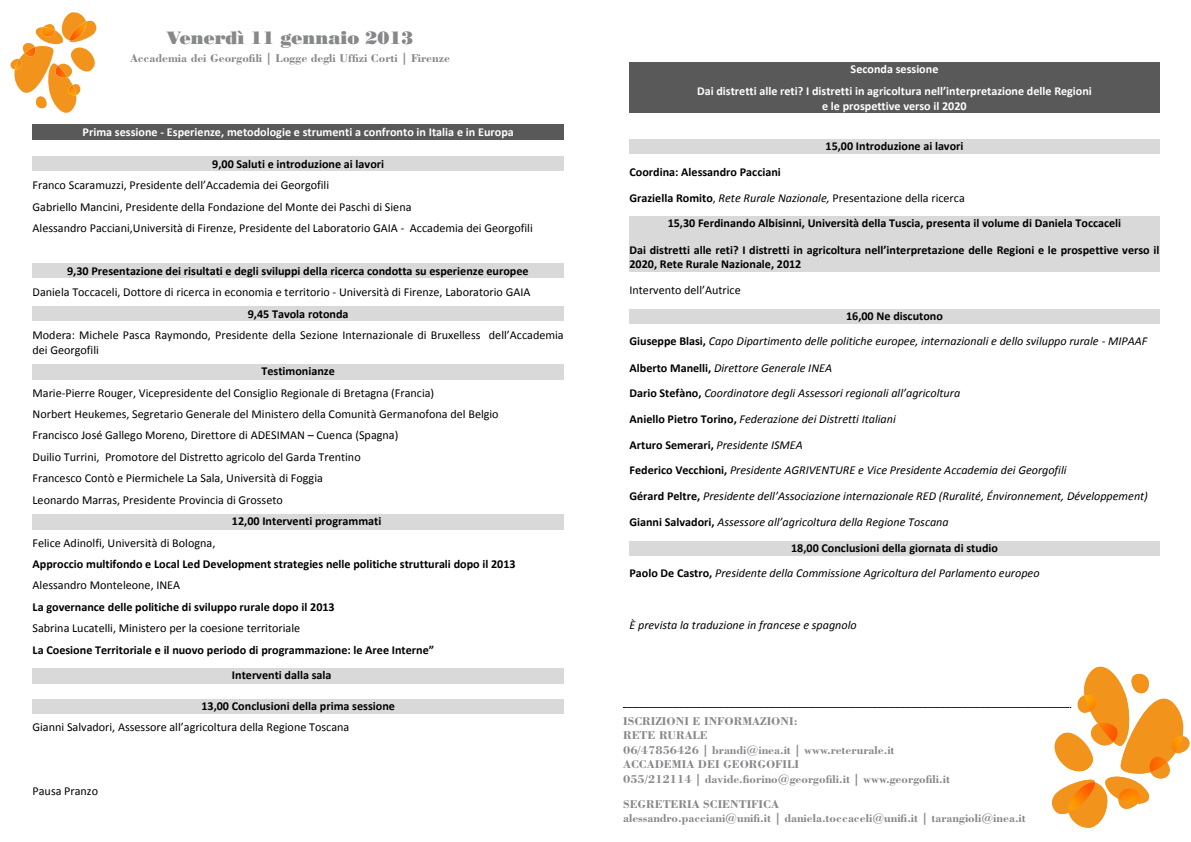
<style>
.page{position:relative;width:1191px;height:842px;background:#fff}
.page>*{position:absolute;margin:0;border:0;box-sizing:border-box;transform-origin:0 0}
.t1{font:18px "Bodoni LT Poster";color:#87888a}
.t2{font:12.1px/20.9px "Calibri";color:#000}
.t3{font:700 12.1px/26.4px "Calibri";color:#000}
.t4{font:italic 12.1px/25.3px "Calibri";color:#000}
.t5{font:700 12.1px/22px "Calibri";color:#fff;text-align:center}
.t6{font:700 12px/14.4px "Bodoni BT";color:#87888a}
.s1{font-weight:400}
.s2{font-weight:400;font-style:italic}
.s3{font-weight:700;font-style:normal}
</style>
<div class="page">
<svg style="left:10px;top:12px;width:87px;height:101px"></svg>
<svg style="left:623px;top:666px;width:567px;height:162px"></svg>
<div style="left:629px;top:62px;width:530px;height:22px;background:#595959"></div>
<div style="left:629px;top:84px;width:530px;height:15px;background:#595959"></div>
<div style="left:629px;top:99px;width:530px;height:14px;background:#595959"></div>
<div style="left:629px;top:139px;width:530px;height:15px;background:#d9d9d9"></div>
<div style="left:629px;top:216px;width:530px;height:27px;background:#d9d9d9"></div>
<div style="left:629px;top:243px;width:530px;height:14px;background:#d9d9d9"></div>
<div style="left:629px;top:257px;width:530px;height:14px;background:#d9d9d9"></div>
<div style="left:629px;top:309px;width:530px;height:14px;background:#d9d9d9"></div>
<div style="left:629px;top:541px;width:530px;height:14px;background:#d9d9d9"></div>
<div style="left:33px;top:125px;width:531px;height:15px;background:#595959"></div>
<div style="left:33px;top:157px;width:531px;height:14px;background:#d9d9d9"></div>
<div style="left:33px;top:264px;width:531px;height:14px;background:#d9d9d9"></div>
<div style="left:33px;top:307px;width:531px;height:14px;background:#d9d9d9"></div>
<div style="left:33px;top:364px;width:531px;height:15px;background:#d9d9d9"></div>
<div style="left:33px;top:514px;width:531px;height:15px;background:#d9d9d9"></div>
<div style="left:33px;top:668px;width:531px;height:16px;background:#d9d9d9"></div>
<div style="left:33px;top:699px;width:531px;height:15px;background:#d9d9d9"></div>
<h1 class="t1" style="left:166px;top:26px;width:249px">Venerdì 11 gennaio 2013</h1>
<p class="t6" style="left:130px;top:51px;width:321px">Accademia dei Georgofili | Logge degli Uffizi Corti | Firenze</p>
<p class="t5" style="left:83px;top:120px;width:433px">Prima sessione --‐ Esperienze, metodologie e strumenti a confronto in Italia e in Europa</p>
<p class="t3" style="left:212px;top:150px;width:173px">9,00 Saluti e introduzione ai lavori</p>
<p class="t2" style="left:33px;top:173px;width:380px;line-height:22px">Franco Scaramuzzi, Presidente dell’Accademia dei Georgofili<br>Gabriello Mancini, Presidente della Fondazione del Monte dei Paschi di Siena</p>
<p class="t2" style="left:33px;top:217px;width:502px">Alessandro Pacciani,Università di Firenze, Presidente del Laboratorio GAIA --‐ Accademia dei Georgofili</p>
<p class="t3" style="left:67px;top:257px;width:463px">9,30 Presentazione dei risultati e degli sviluppi della ricerca condotta su esperienze europee</p>
<p class="t2" style="left:33px;top:281px;width:499px">Daniela Toccaceli, Dottore di ricerca in economia e territorio --‐ Università di Firenze, Laboratorio GAIA</p>
<p class="t3" style="left:248px;top:300px;width:102px">9,45 Tavola rotonda</p>
<p class="t2" style="left:33px;top:326px;width:533px;line-height:15.4px">Modera: Michele Pasca Raymondo, Presidente della Sezione Internazionale di Bruxelless dell’Accademia dei Georgofili</p>
<p class="t3" style="left:261px;top:357px;width:75px">Testimonianze</p>
<p class="t2" style="left:33px;top:382px;width:467px">Marie--‐Pierre Rouger, Vicepresidente del Consiglio Regionale di Bretagna (Francia)<br>Norbert Heukemes, Segretario Generale del Ministero della Comunità Germanofona del Belgio<br>Francisco José Gallego Moreno, Direttore di ADESIMAN – Cuenca (Spagna)</p>
<p class="t2" style="left:33px;top:446px;width:330px">Duilio Turrini, Promotore del Distretto agricolo del Garda Trentino<br>Francesco Contò e Piermichele La Sala, Università di Foggia</p>
<p class="t2" style="left:33px;top:489px;width:252px">Leonardo Marras, Presidente Provincia di Grosseto</p>
<p class="t3" style="left:232px;top:507px;width:151px">12,00 Interventi programmati</p>
<p class="t2" style="left:33px;top:532px;width:184px">Felice Adinolfi, Università di Bologna,</p>
<p class="t3" style="left:33px;top:550px;width:484px">Approccio multifondo e Local Led Development strategies nelle politiche strutturali dopo il 2013</p>
<p class="t2" style="left:33px;top:574px;width:149px">Alessandro Monteleone, INEA</p>
<p class="t3" style="left:33px;top:593px;width:304px">La governance delle politiche di sviluppo rurale dopo il 2013</p>
<p class="t2" style="left:33px;top:617px;width:269px">Sabrina Lucatelli, Ministero per la coesione territoriale</p>
<p class="t3" style="left:232px;top:637px;width:204px;line-height:25.4px;text-indent:-199px">La Coesione Territoriale e il nuovo periodo di programmazione: le Aree Interne”<br>Interventi dalla sala</p>
<p class="t3" style="left:201px;top:692px;width:195px">13,00 Conclusioni della prima sessione</p>
<p class="t2" style="left:33px;top:716px;width:318px">Gianni Salvadori, Assessore all’agricoltura della Regione Toscana</p>
<p class="t2" style="left:33px;top:780px;width:67px">Pausa Pranzo</p>
<p class="t5" style="left:697px;top:58px;width:396px">Seconda sessione<br>Dai distretti alle reti? I distretti in agricoltura nell’interpretazione delle Regioni</p>
<p class="t5" style="left:822px;top:94px;width:146px">e le prospettive verso il 2020</p>
<p class="t3" style="left:825px;top:133px;width:139px">15,00 Introduzione ai lavori</p>
<p class="t3" style="left:629px;top:158px;width:337px">Coordina: Alessandro Pacciani<br>Graziella Romito<span class="s1">,</span> <span class="s2">Rete Rurale Nazionale,</span> <span class="s1">Presentazione della ricerca</span></p>
<p class="t3" style="left:629px;top:210px;width:531px;text-align:center">15,30 Ferdinando Albisinni, Università della Tuscia, presenta il volume di Daniela Toccaceli<br>Dai distretti alle reti? I distretti in agricoltura nell’interpretazione delle Regioni e le prospettive verso il</p>
<p class="t3" style="left:629px;top:250px;width:173px">2020, Rete Rurale Nazionale, 2012</p>
<p class="t2" style="left:629px;top:278px;width:113px">Intervento dell’Autrice</p>
<p class="t4" style="left:629px;top:303px;width:519px;text-indent:217px"><span class="s3">16,00 Ne discutono<br>Giuseppe Blasi,</span> Capo Dipartimento delle politiche europee, internazionali e dello sviluppo rurale --‐ MIPAAF</p>
<p class="t4" style="left:629px;top:354px;width:332px"><span class="s3">Alberto Manelli,</span> Direttore Generale INEA<br><span class="s3">Dario Stefàno,</span> Coordinatore degli Assessori regionali all’agricoltura</p>
<p class="t4" style="left:629px;top:406px;width:438px"><span class="s3">Aniello Pietro Torino,</span> Federazione dei Distretti Italiani<br><span class="s3">Arturo Semerari,</span> Presidente ISMEA<br><span class="s3">Federico Vecchioni,</span> Presidente AGRIVENTURE e Vice Presidente Accademia dei Georgofili</p>
<p class="t4" style="left:629px;top:483px;width:520px"><span class="s3">Gérard Peltre,</span> Presidente dell’Associazione internazionale RED (Ruralité, Énvironnement, Développement)<br><span class="s3">Gianni Salvadori,</span> Assessore all’agricoltura della Regione Toscana</p>
<p class="t4" style="left:629px;top:535px;width:411px;text-indent:162px"><span class="s3">18,00 Conclusioni della giornata di studio<br>Paolo De Castro,</span> Presidente della Commissione Agricoltura del Parlamento europeo</p>
<p class="t4" style="left:629px;top:612px;width:229px">È prevista la traduzione in francese e spagnolo</p>
<p class="t6" style="left:623px;top:713px;width:328px">ISCRIZIONI E INFORMAZIONI:<br>RETE RURALE<br>06/47856426 | brandi@inea.it | www.reterurale.it ACCADEMIA DEI GEORGOFILI<br>055/212114 | davide.fiorino@georgofili.it | www.georgofili.it</p>
<p class="t6" style="left:623px;top:796px;width:404px">SEGRETERIA SCIENTIFICA<br>alessandro.pacciani@unifi.it | daniela.toccaceli@unifi.it | tarangioli@inea.it</p>
</div>
